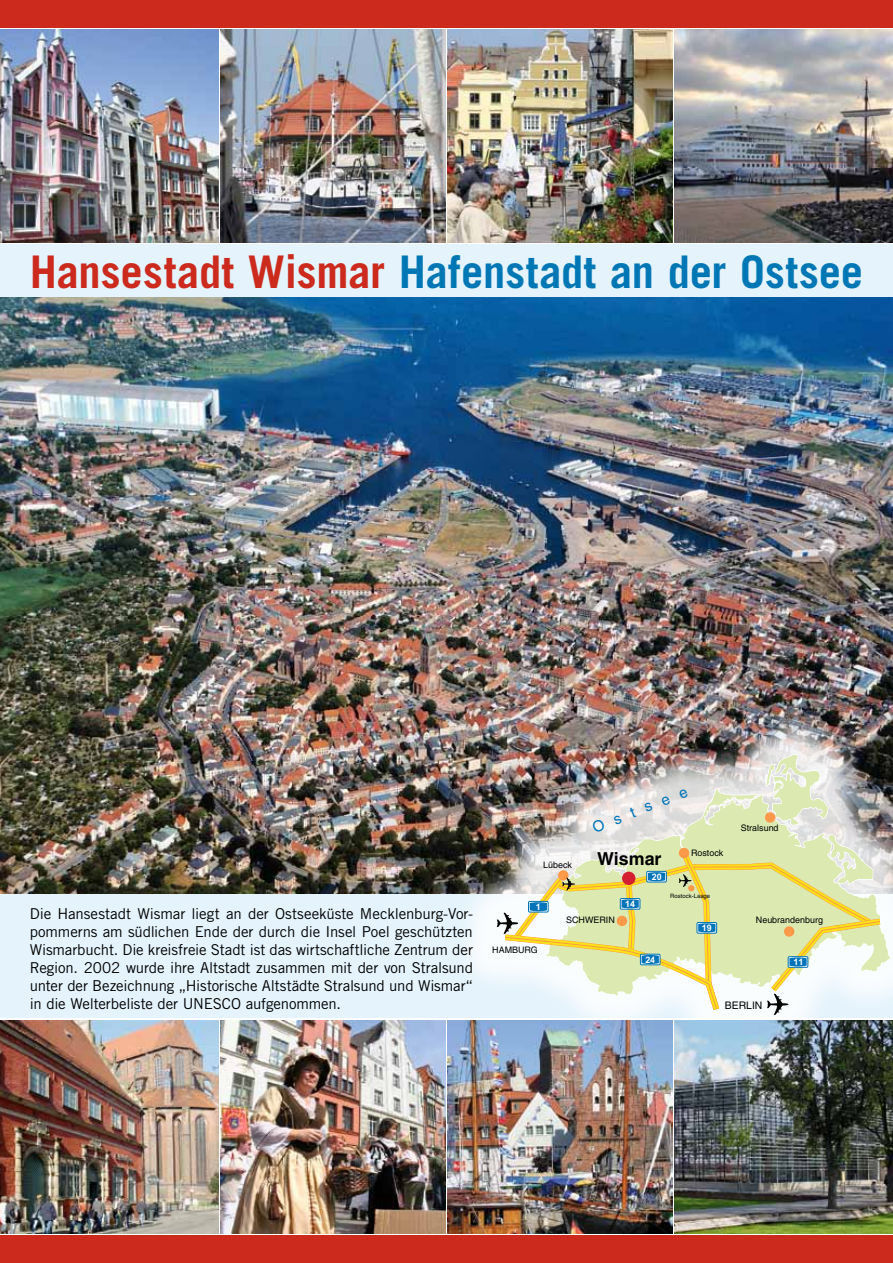
<style>
.page{position:relative;width:893px;height:1263px;background:#fff}
.page>*{position:absolute;margin:0;border:0;box-sizing:border-box;transform-origin:0 0}
.t1{font:700 45px "Trade Gothic";color:#0077b5}
.t2{font:700 17.85px "Helvetica";color:#000}
.t3{font:15.15px "Helvetica";color:#0074b8}
.t4{font:15px/18px "Trade Gothic";letter-spacing:-.01em;color:#000;text-align:justify}
.t5{font:10.5px "Helvetica";color:#000}
.t6{font:9px "Helvetica";color:#000}
.t7{font:700 9px "Arial";color:#fff}
.t8{font:6px "Helvetica";color:#000}
.s1{color:#cb2a1d}
</style>
<div class="page">
<div style="left:0;top:0;width:893px;height:28px;background:#cb2a1d"></div>
<div style="left:0;top:244px;width:893px;height:774px;background:#e4f3fc"></div>
<div style="left:0;top:1235px;width:893px;height:28px;background:#cb2a1d"></div>
<img style="left:0;top:30px;width:893px;height:212px">
<img style="left:0;top:298px;width:893px;height:595px">
<div style="left:447px;top:708px;width:446px;height:347px;background:#fff;opacity:.85"></div>
<img style="left:497px;top:754px;width:390px;height:262px">
<img style="left:0;top:1020px;width:893px;height:213px">
<h1 class="t1" style="left:30px;top:244px;width:835px"><span class="s1">Hansestadt Wismar</span> Hafenstadt an der Ostsee</h1>
<p class="t4" style="left:30px;top:904px;width:445px">Die Hansestadt Wismar liegt an der Ostseeküste Mecklenburg-Vor&shy;pommerns am südlichen Ende der durch die Insel Poel geschützten Wismarbucht. Die kreisfreie Stadt ist das wirtschaftliche Zentrum der Region. 2002 wurde ihre Altstadt zusammen mit der von Stralsund unter der Bezeichnung „Historische Altstädte Stralsund und Wismar“ in die Welterbeliste der UNESCO aufgenommen.</p>
<p class="t6" style="left:543px;top:859px;width:30px">Lübeck</p>
<p class="t7" style="left:536px;top:901px;width:6px">1</p>
<p class="t3" style="left:590px;top:820px;width:103px;rotate:-22deg">Ostsee</p>
<p class="t2" style="left:597px;top:848px;width:66px">Wismar</p>
<p class="t6" style="left:691px;top:847px;width:34px">Rostock</p>
<p class="t7" style="left:625px;top:898px;width:11px">14</p>
<p class="t7" style="left:652px;top:871px;width:11px">20</p>
<p class="t8" style="left:670px;top:892px;width:42px">Rostock-Laage</p>
<p class="t6" style="left:492px;top:945px;width:47px">HAMBURG</p>
<p class="t6" style="left:566px;top:914px;width:50px">SCHWERIN</p>
<p class="t7" style="left:645px;top:953px;width:11px">24</p>
<p class="t7" style="left:702px;top:922px;width:11px">19</p>
<p class="t6" style="left:741px;top:823px;width:39px">Stralsund</p>
<p class="t6" style="left:756px;top:915px;width:69px">Neubrandenburg</p>
<p class="t7" style="left:793px;top:956px;width:11px">11</p>
<p class="t5" style="left:725px;top:999px;width:39px">BERLIN</p>
</div>
